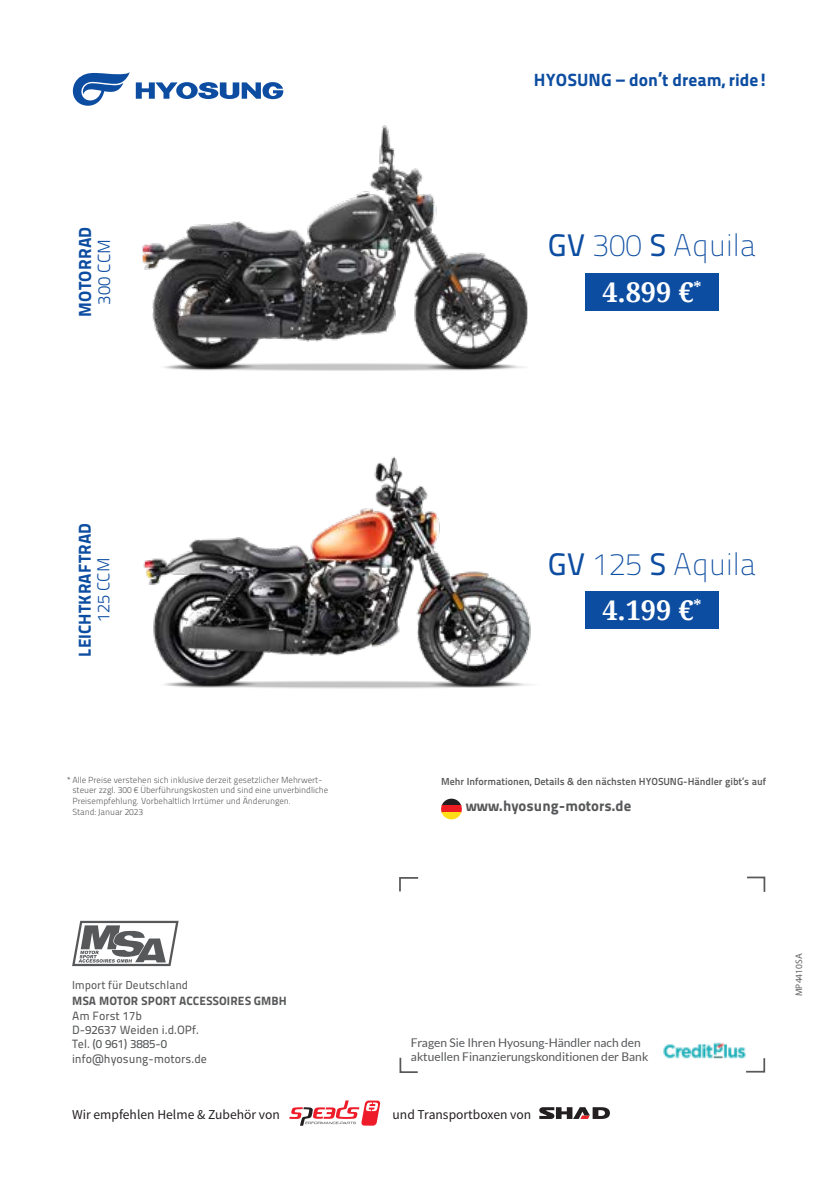
<style>
.page{position:relative;width:840px;height:1191px;background:#fff}
.page>*{position:absolute;margin:0;border:0;box-sizing:border-box;transform-origin:0 0}
.t1{font:31.2px "Titillium Maps 26 L 1 wt";color:#0d4da1}
.t2{font:700 27.2px "Droid Serif";color:#fff}
.t3{font:17.6px "Titillium Maps 26 L 999 wt";color:#0d4da1}
.t4{font:17.4px "Titillium Maps 26 L 999 wt";letter-spacing:.01em;color:#0d4da1}
.t5{font:17.4px "Titillium Maps 26 L 250 wt";letter-spacing:.005em;color:#0d4da1}
.t6{font:17.2px "Titillium Maps 26 L 999 wt";letter-spacing:.01em;color:#0d4da1}
.t7{font:17.2px "Titillium Maps 26 L 250 wt";letter-spacing:.005em;color:#0d4da1}
.t8{font:15px "Titillium Maps 26 L 999 wt";color:#57585a}
.t9{font:13.6px "Source Sans Pro";color:#231f20}
.t10{font:12px/14.4px "Lato";color:#57585a}
.t11{font:12px/14.4px "Titillium Maps 26 L 500 wt";color:#57585a}
.t12{font:12px "Titillium Maps 26 L 999 wt";letter-spacing:.01em;color:#57585a}
.t13{font:11.6px "Titillium Maps 26 L 500 wt";color:#57585a}
.t14{font:10.2px "Titillium Maps 26 L 750 wt";color:#57585a}
.t15{font:9.4px "Myriad Pro";color:#636366}
.t16{font:8.8px/10.6px "Titillium Maps 26 L 250 wt";letter-spacing:-.005em;color:#57585a}
.s1{font-size:18.6px}
.s2{font-family:"Titillium Maps 26 L 500 wt"}
</style>
<div class="page">
<img style="left:143px;top:456px;width:388px;height:233px">
<img style="left:142px;top:125px;width:385px;height:246px">
<svg style="left:72px;top:920px;width:106px;height:46px"></svg>
<div style="left:585px;top:273px;width:133px;height:37px;background:#0d4da1"></div>
<div style="left:585px;top:591px;width:133px;height:37px;background:#0d4da1"></div>
<svg style="left:442px;top:798px;width:19px;height:7px"></svg>
<div style="left:441px;top:805px;width:20px;height:7px;background:#ee1d23"></div>
<svg style="left:441px;top:812px;width:20px;height:7px"></svg>
<svg style="left:72px;top:72px;width:58px;height:34px"></svg>
<svg style="left:136px;top:82px;width:147px;height:17px"></svg>
<svg style="left:399px;top:877px;width:20px;height:15px"></svg>
<svg style="left:747px;top:876px;width:18px;height:16px"></svg>
<svg style="left:399px;top:1057px;width:19px;height:16px"></svg>
<svg style="left:746px;top:1058px;width:19px;height:15px"></svg>
<svg style="left:539px;top:1107px;width:70px;height:12px"></svg>
<img style="left:663px;top:1042px;width:86px;height:18px">
<svg style="left:289px;top:1100px;width:91px;height:25px"></svg>
<h3 class="t4" style="left:71px;top:317px;width:91px;rotate:-90deg">MOTORRAD</h3>
<h3 class="t5" style="left:91px;top:305px;width:67px;rotate:-90deg">300 CCM</h3>
<h3 class="t3" style="left:533px;top:66px;width:235px">HYOSUNG – don<span class="s1">‘</span>t dream, ride!</h3>
<h1 class="t1" style="left:547px;top:223px;width:210px"><span class="s2">GV</span> 300 <span class="s2">S</span> Aquila</h1>
<h2 class="t2" style="left:602px;top:273px;width:101px">4.899 €<sup>*</sup></h2>
<h3 class="t6" style="left:71px;top:657px;width:135px;rotate:-90deg">LEICHTKRAFTRAD</h3>
<h3 class="t7" style="left:91px;top:622px;width:66px;rotate:-90deg">125 CCM</h3>
<h1 class="t1" style="left:547px;top:541px;width:210px"><span class="s2">GV</span> 125 <span class="s2">S</span> Aquila</h1>
<h2 class="t2" style="left:602px;top:591px;width:101px">4.199 €<sup>*</sup></h2>
<p class="t16" style="left:72px;top:774px;width:257px;text-indent:-6px">* Alle Preise verstehen sich inklusive derzeit gesetzlicher Mehrwert&shy;steuer zzgl. 300 € Überführungskosten und sind eine unverbindliche Preisempfehlung. Vorbehaltlich Irrtümer und Änderungen.<br>Stand: Januar 2023</p>
<p class="t14" style="left:441px;top:774px;width:326px">Mehr Informationen, Details &amp; den nächsten HYOSUNG-Händler gibt‘s auf</p>
<h3 class="t8" style="left:465px;top:794px;width:167px">www.hyosung-motors.de</h3>
<h3 class="t13" style="left:72px;top:976px;width:117px">Import für Deutschland</h3>
<h3 class="t12" style="left:72px;top:991px;width:216px">MSA MOTOR SPORT ACCESSOIRES GMBH</h3>
<h3 class="t11" style="left:72px;top:1007px;width:136px">Am Forst 17b<br>D-92637 Weiden i.d.OPf.<br>Tel. (0 961) 3885-0 info@hyosung-motors.de</h3>
<h3 class="t10" style="left:410px;top:1035px;width:239px">Fragen Sie Ihren Hyosung-Händler nach den aktuellen Finanzierungskonditionen der Bank</h3>
<h3 class="t9" style="left:72px;top:1105px;width:209px">Wir empfehlen Helme &amp; Zubehör von</h3>
<h3 class="t9" style="left:392px;top:1105px;width:140px">und Transportboxen von</h3>
<p class="t15" style="left:792px;top:996px;width:44px;rotate:-90deg">MP4410SA</p>
</div>
